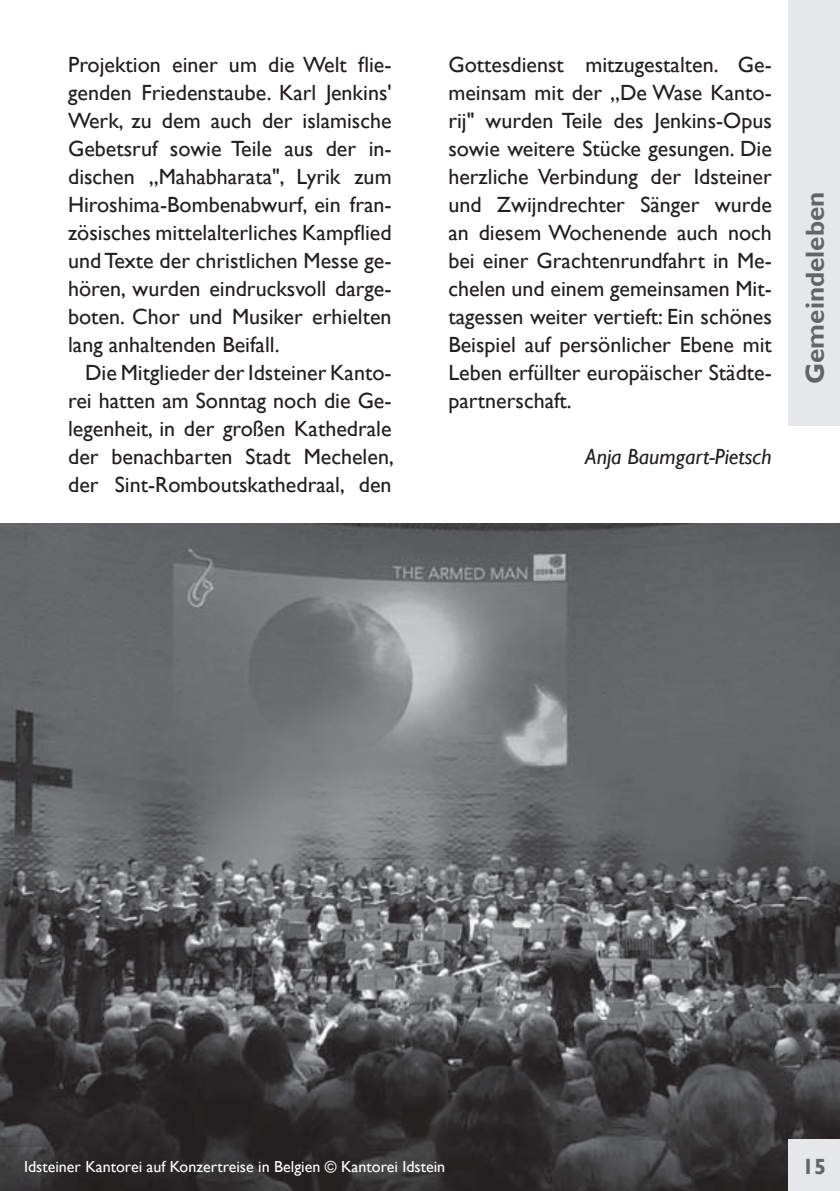
<style>
.page{position:relative;width:840px;height:1191px;background:#fff}
.page>*{position:absolute;margin:0;border:0;box-sizing:border-box;transform-origin:0 0}
.t1{font:700 26px "Gill Sans";color:#636466}
.t2{font:22px/28px "Gill Sans";color:#231f20;text-align:justify}
.t3{font:italic 22px "Gill Sans";color:#231f20}
.t4{font:700 22px "Gill Sans";color:#636466}
.t5{font:16px "Gill Sans";color:#fff}
</style>
<div class="page">
<img style="left:0;top:524px;width:839px;height:667px">
<div style="left:788px;top:0;width:51px;height:425px;background:#e6e7e8"></div>
<div style="left:788px;top:1140px;width:51px;height:51px;background:#e6e7e8"></div>
<p class="t2" style="left:68px;top:50px;width:325px">Projektion einer um die Welt flie&shy;genden Friedenstaube. Karl Jenkins' Werk, zu dem auch der islamische Gebetsruf sowie Teile aus der in&shy;dischen „Mahabharata", Lyrik zum Hiroshima-Bombenabwurf, ein fran&shy;zösisches mittelalterliches Kampflied und Texte der christlichen Messe ge&shy;hören, wurden eindrucksvoll darge&shy;boten. Chor und Musiker erhielten lang anhaltenden Beifall.</p>
<p class="t2" style="left:68px;top:358px;width:327px;text-indent:17px">Die Mitglieder der Idsteiner Kanto&shy;rei hatten am Sonntag noch die Ge&shy;legenheit, in der großen Kathedrale der benachbarten Stadt Mechelen, der Sint-Romboutskathedraal, den</p>
<p class="t2" style="left:448px;top:50px;width:325px">Gottesdienst mitzugestalten. Ge&shy;meinsam mit der „De Wase Kanto&shy;rij" wurden Teile des Jenkins-Opus sowie weitere Stücke gesungen. Die herzliche Verbindung der Idsteiner und Zwijndrechter Sänger wurde an diesem Wochenende auch noch bei einer Grachtenrundfahrt in Me&shy;chelen und einem gemeinsamen Mit&shy;tagessen weiter vertieft: Ein schönes Beispiel auf persönlicher Ebene mit Leben erfüllter europäischer Städte&shy;partnerschaft.</p>
<p class="t3" style="left:585px;top:443px;width:188px">Anja Baumgart-Pietsch</p>
<p class="t1" style="left:799px;top:384px;width:194px;rotate:-90deg">Gemeindeleben</p>
<p class="t5" style="left:24px;top:1157px;width:422px">Idsteiner Kantorei auf Konzertreise in Belgien © Kantorei Idstein</p>
<p class="t4" style="left:801px;top:1153px;width:26px">15</p>
</div>
